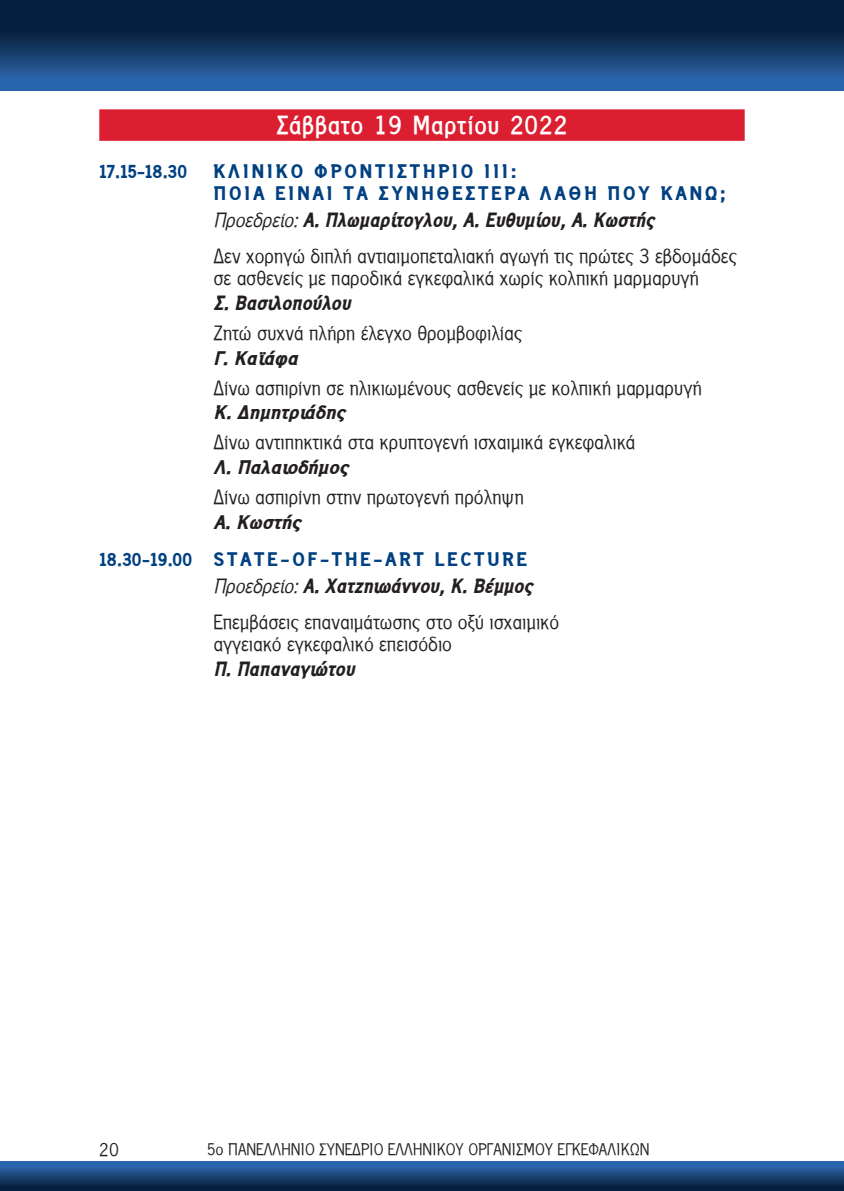
<style>
.page{position:relative;width:844px;height:1191px;background:#fff}
.page>*{position:absolute;margin:0;border:0;box-sizing:border-box;transform-origin:0 0}
.t1{font:700 24.5px "PF Panel";letter-spacing:.025em;color:#fff}
.t2{font:19.25px/35.2px "PF Panel";color:#231f20}
.t3{font:italic 900 19.25px "PF Panel";color:#231f20}
.t4{font:900 18.38px/37.6px "PF Panel";letter-spacing:.125em;color:#014081;scale:1.1 1}
.t5{font:italic 900 18.38px "PF Panel";color:#231f20;scale:1.1 1}
.t6{font:900 17.5px "PF Panel";color:#014081}
.t7{font:17.5px "PF Panel";color:#231f20}
.t8{font:15.75px "PF Panel";color:#231f20}
.s1{font-style:italic}
.s2{font-weight:900;font-style:italic}
.s3{font-style:italic;color:#231f20}
.s4{font-size:17.5px}
</style>
<div class="page">
<svg style="left:0;top:0;width:843px;height:91px;background:#143968"></svg>
<div style="left:0;top:1161px;width:843px;height:30px;background:linear-gradient(to bottom,#3171bf,#061a36)"></div>
<div style="left:99px;top:109px;width:645px;height:32px;background:#dc1e31"></div>
<p class="t1" style="left:276px;top:112px;width:292px">Σάββατο 19 Μαρτίου 2022</p>
<p class="t6" style="left:99px;top:161px;width:90px">17.15-18.30</p>
<p class="t4" style="left:213px;top:152px;width:39px">ΚΛΙΝΙΚΌ</p>
<p class="t4" style="left:314px;top:152px;width:14px">ΦΡΟΝ</p>
<p class="t4" style="left:375px;top:152px;width:56px">ΤΙΣΤΉΡΙΟ</p>
<p class="t4" style="left:484px;top:152px;width:31px">ΙΙΙ:</p>
<p class="t4" style="left:213px;top:175px;width:13px">ΠΟΙΑ</p>
<p class="t4" style="left:275px;top:175px;width:23px">ΕΊΝΑΙ</p>
<p class="t4" style="left:343px;top:175px;width:46px">ΤΑ ΣΥΝΗ</p>
<p class="t4" style="left:436px;top:175px;width:74px">ΘΈΣΤΕΡΑ</p>
<p class="t4" style="left:539px;top:175px;width:89px">ΛΆΘΗ ΠΟΥ</p>
<p class="t4" style="left:660px;top:175px;width:14px">ΚΆΝΩ</p>
<p class="t4" style="left:719px;top:175px;width:7px">;</p>
<p class="t2" style="left:213px;top:203px;width:525px"><span class="s1">Προεδρείο:</span> <span class="s2">Α. Πλωμαρίτογλου, Α. Ευθυμίου, Α. Κωστής<br></span>Δεν χορηγώ διπλή αντιαιμοπεταλιακή αγωγή τις πρώτες 3 εβδομάδες</p>
<p class="t2" style="left:213px;top:261px;width:487px">σε ασθενείς με παροδικά εγκεφαλικά χωρίς κολπική μαρμαρυγή</p>
<p class="t3" style="left:213px;top:292px;width:138px">Σ. Βασιλοπούλου</p>
<p class="t2" style="left:213px;top:316px;width:310px">Ζητώ συχνά πλήρη έλεγχο θρομβοφιλίας</p>
<p class="t5" style="left:213px;top:347px;width:78px">Γ. Καϊάφα</p>
<p class="t2" style="left:213px;top:370px;width:489px">Δίνω ασπιρίνη σε ηλικιωμένους ασθενείς με κολπική μαρμαρυγή</p>
<p class="t5" style="left:213px;top:402px;width:121px">Κ. Δημητριάδης</p>
<p class="t2" style="left:213px;top:425px;width:423px">Δίνω αντιπηκτικά στα κρυπτογενή ισχαιμικά εγκεφαλικά</p>
<p class="t5" style="left:213px;top:457px;width:124px">Λ. Παλαιοδήμος</p>
<p class="t2" style="left:213px;top:480px;width:311px">Δίνω ασπιρίνη στην πρωτογενή πρόληψη</p>
<p class="t4" style="left:99px;top:503px;width:389px;text-indent:114px"><span class="s3">Α. Κωστής<br></span><span class="s4">18.30-19.00</span> STATE-OF-THE-ART LECTURE</p>
<p class="t2" style="left:213px;top:569px;width:347px"><span class="s1">Προεδρείο:</span> <span class="s2">Α. Χατζηιωάννου, Κ. Βέμμος<br></span>Επεμβάσεις επαναιμάτωσης στο οξύ ισχαιμικό</p>
<p class="t2" style="left:213px;top:627px;width:240px">αγγειακό εγκεφαλικό επεισόδιο</p>
<p class="t3" style="left:213px;top:658px;width:142px">Π. Παπαναγιώτου</p>
<p class="t7" style="left:99px;top:1140px;width:21px">20</p>
<p class="t8" style="left:207px;top:1140px;width:444px">5o ΠΑΝΕΛΛΗΝΙΟ ΣΥΝΕΔΡΙΟ ΕΛΛΗΝΙΚΟΥ ΟΡΓΑΝΙΣΜΟΥ ΕΓΚΕΦΑΛΙΚΩΝ</p>
</div>
